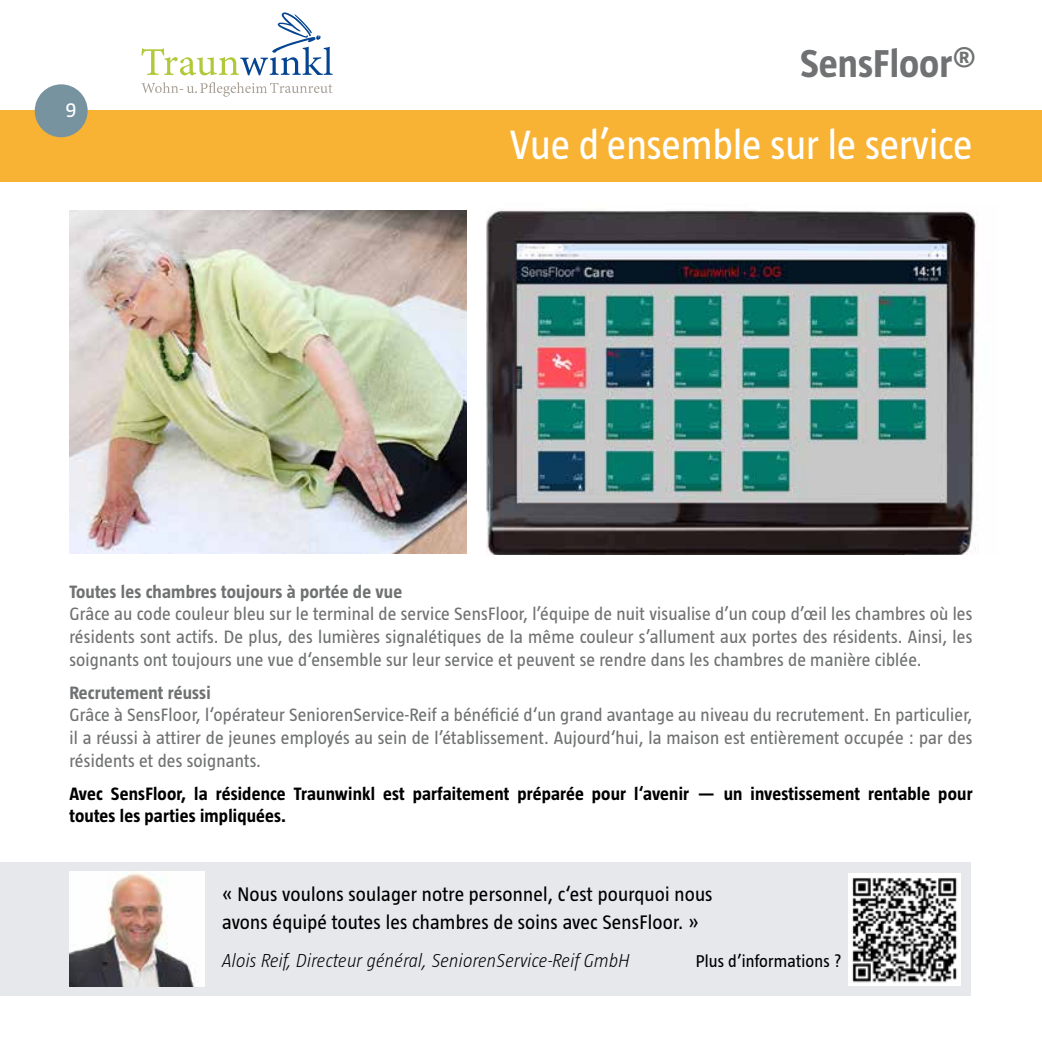
<style>
.page{position:relative;width:1042px;height:1042px;background:#fff}
.page>*{position:absolute;margin:0;border:0;box-sizing:border-box;transform-origin:0 0}
.t1{font:42px "Taz";color:#fff}
.t2{font:700 39.9px "Taz";color:#707172}
.t3{font:21px "Taz";color:#fff}
.t4{font:20.12px/28px "Taz";letter-spacing:.01em;color:#000}
.t5{font:italic 300 19.25px "Taz";letter-spacing:.01em;color:#000}
.t6{font:18.38px/22.8px "Taz";letter-spacing:.01em;color:#707172;text-align:justify}
.t7{font:700 18.38px/22.8px "Taz";letter-spacing:.01em;color:#000}
.t8{font:700 18.38px "Taz";letter-spacing:.01em;color:#707172}
.t9{font:17.5px "Taz";letter-spacing:.01em;color:#000}
.s1{font-weight:400}
</style>
<div class="page">
<div style="left:0;top:862px;width:970px;height:134px;background:#e6e8eb"></div>
<img style="left:69px;top:871px;width:136px;height:116px">
<img style="left:848px;top:873px;width:112px;height:112px">
<div style="left:0;top:110px;width:1042px;height:72px;background:#f8b334"></div>
<svg style="left:141px;top:82px;width:191px;height:15px"></svg>
<svg style="left:141px;top:12px;width:191px;height:63px"></svg>
<img style="left:486px;top:210px;width:490px;height:344px">
<img style="left:69px;top:211px;width:397px;height:342px">
<div style="left:35px;top:84px;width:53px;height:53px;background:#76939f;border-radius:50%"></div>
<p class="t3" style="left:65px;top:99px;width:13px">9</p>
<h2 class="t2" style="left:800px;top:41px;width:178px">SensFloor<span class="s1">®</span></h2>
<h1 class="t1" style="left:510px;top:123px;width:464px">Vue d’ensemble sur le service</h1>
<p class="t8" style="left:69px;top:581px;width:334px">Toutes les chambres toujours à portée de vue</p>
<p class="t6" style="left:69px;top:603px;width:904px">Grâce au code couleur bleu sur le terminal de service SensFloor, l’équipe de nuit visualise d’un coup d’œil les chambres où les résidents sont actifs. De plus, des lumières signalétiques de la même couleur s’allument aux portes des résidents. Ainsi, les soignants ont toujours une vue d‘ensemble sur leur service et peuvent se rendre dans les chambres de manière ciblée.</p>
<p class="t8" style="left:69px;top:682px;width:143px">Recrutement réussi</p>
<p class="t6" style="left:69px;top:704px;width:904px">Grâce à SensFloor, l‘opérateur SeniorenService-Reif a bénéficié d‘un grand avantage au niveau du recrutement. En particulier, il a réussi à attirer de jeunes employés au sein de l’établissement. Aujourd‘hui, la maison est entièrement occupée : par des résidents et des soignants.</p>
<p class="t7" style="left:69px;top:782px;width:904px">Avec SensFloor, la résidence Traunwinkl est parfaitement préparée pour l‘avenir — un investissement rentable pour toutes les parties impliquées.</p>
<p class="t4" style="left:222px;top:880px;width:492px">« Nous voulons soulager notre personnel, c‘est pourquoi nous avons équipé toutes les chambres de soins avec SensFloor. »</p>
<p class="t5" style="left:222px;top:949px;width:409px">Alois Reif, Directeur général, SeniorenService-Reif GmbH</p>
<p class="t9" style="left:696px;top:951px;width:147px">Plus d’informations ?</p>
</div>
